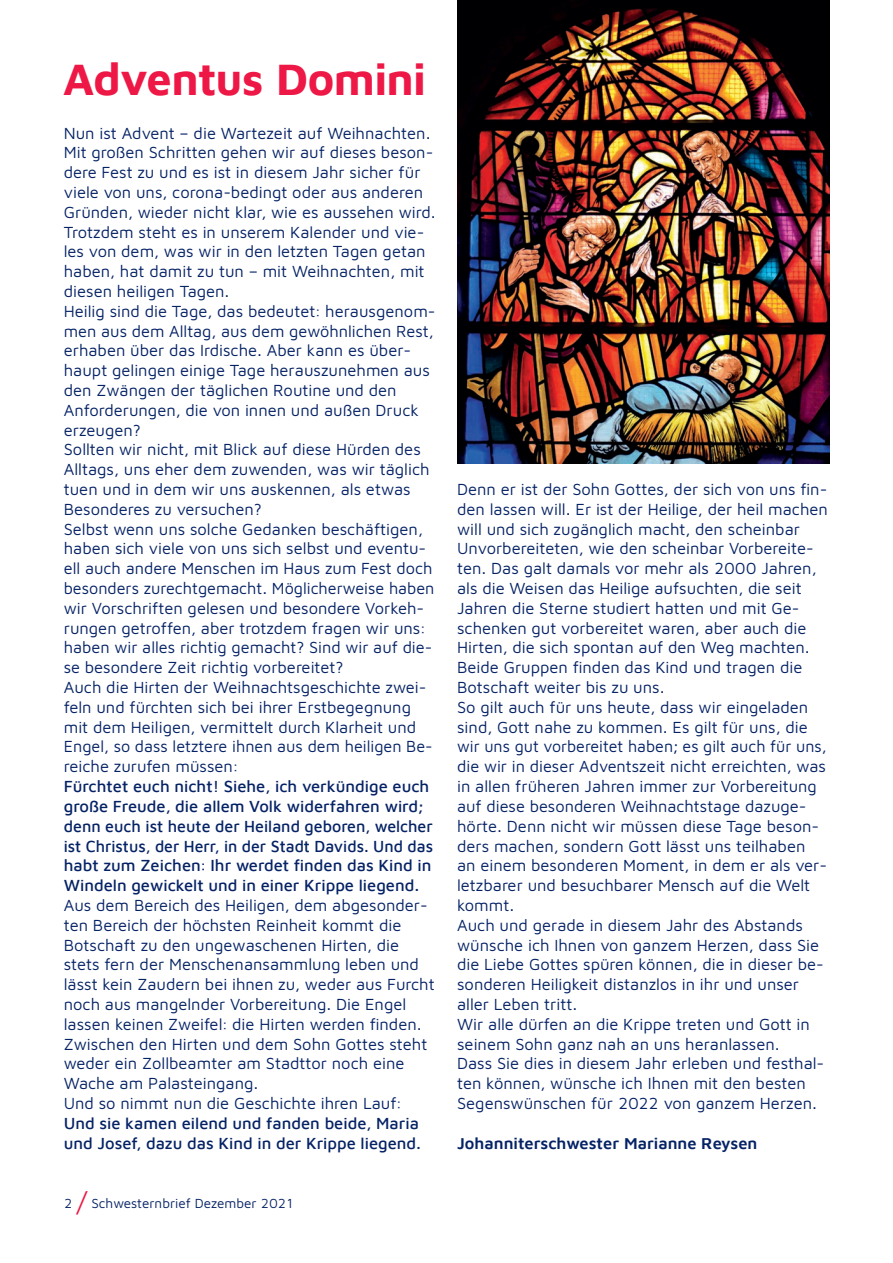
<style>
.page{position:relative;width:893px;height:1263px;background:#fff}
.page>*{position:absolute;margin:0;border:0;box-sizing:border-box;transform-origin:0 0}
.t1{font:700 45px "Maven Johanniter";letter-spacing:-.015em;color:#ed1845}
.t2{font:16.5px/19.8px "Maven Johanniter";color:#052265}
.t3{font:500 16.5px/19.8px "Maven Johanniter";color:#052265}
.t4{font:600 16.5px "Maven Johanniter";color:#052265}
.t5{font:13.5px "Maven Johanniter";color:#052265}
.s1{font-size:27px;color:#ed1845}
</style>
<div class="page">
<img style="left:457px;top:0;width:372px;height:464px">
<h1 class="t1" style="left:63px;top:48px;width:364px">Adventus Domini</h1>
<p class="t2" style="left:64px;top:122px;width:374px">Nun ist Advent – die Wartezeit auf Weihnachten.<br>Mit großen Schritten gehen wir auf dieses beson&shy;dere Fest zu und es ist in diesem Jahr sicher für viele von uns, corona-bedingt oder aus anderen Gründen, wieder nicht klar, wie es aussehen wird.<br>Trotzdem steht es in unserem Kalender und vie&shy;les von dem, was wir in den letzten Tagen getan haben, hat damit zu tun – mit Weihnachten, mit diesen heiligen Tagen.<br>Heilig sind die Tage, das bedeutet: herausgenom&shy;men aus dem Alltag, aus dem gewöhnlichen Rest, erhaben über das Irdische. Aber kann es über&shy;haupt gelingen einige Tage herauszunehmen aus den Zwängen der täglichen Routine und den Anforderungen, die von innen und außen Druck erzeugen?<br>Sollten wir nicht, mit Blick auf diese Hürden des Alltags, uns eher dem zuwenden, was wir täglich tuen und in dem wir uns auskennen, als etwas Besonderes zu versuchen?<br>Selbst wenn uns solche Gedanken beschäftigen, haben sich viele von uns sich selbst und eventu&shy;ell auch andere Menschen im Haus zum Fest doch besonders zurechtgemacht. Möglicherweise haben wir Vorschriften gelesen und besondere Vorkeh&shy;rungen getroffen, aber trotzdem fragen wir uns: haben wir alles richtig gemacht? Sind wir auf die&shy;se besondere Zeit richtig vorbereitet?<br>Auch die Hirten der Weihnachtsgeschichte zwei&shy;feln und fürchten sich bei ihrer Erstbegegnung mit dem Heiligen, vermittelt durch Klarheit und Engel, so dass letztere ihnen aus dem heiligen Be&shy;reiche zurufen müssen:</p>
<p class="t3" style="left:64px;top:775px;width:371px">Fürchtet euch nicht! Siehe, ich verkündige euch große Freude, die allem Volk widerfahren wird; denn euch ist heute der Heiland geboren, welcher ist Christus, der Herr, in der Stadt Davids. Und das habt zum Zeichen: Ihr werdet finden das Kind in Windeln gewickelt und in einer Krippe liegend.</p>
<p class="t2" style="left:64px;top:894px;width:372px">Aus dem Bereich des Heiligen, dem abgesonder&shy;ten Bereich der höchsten Reinheit kommt die Botschaft zu den ungewaschenen Hirten, die stets fern der Menschenansammlung leben und lässt kein Zaudern bei ihnen zu, weder aus Furcht noch aus mangelnder Vorbereitung. Die Engel lassen keinen Zweifel: die Hirten werden finden.<br>Zwischen den Hirten und dem Sohn Gottes steht weder ein Zollbeamter am Stadttor noch eine Wache am Palasteingang.<br>Und so nimmt nun die Geschichte ihren Lauf:</p>
<p class="t3" style="left:64px;top:1112px;width:359px">Und sie kamen eilend und fanden beide, Maria und Josef, dazu das Kind in der Krippe liegend.</p>
<p class="t5" style="left:64px;top:1194px;width:232px">2 <span class="s1">/</span> Schwesternbrief Dezember 2021</p>
<p class="t2" style="left:457px;top:478px;width:372px">Denn er ist der Sohn Gottes, der sich von uns fin&shy;den lassen will. Er ist der Heilige, der heil machen will und sich zugänglich macht, den scheinbar Unvorbereiteten, wie den scheinbar Vorbereite&shy;ten. Das galt damals vor mehr als 2000 Jahren, als die Weisen das Heilige aufsuchten, die seit Jahren die Sterne studiert hatten und mit Ge&shy;schenken gut vorbereitet waren, aber auch die Hirten, die sich spontan auf den Weg machten.<br>Beide Gruppen finden das Kind und tragen die Botschaft weiter bis zu uns.<br>So gilt auch für uns heute, dass wir eingeladen sind, Gott nahe zu kommen. Es gilt für uns, die wir uns gut vorbereitet haben; es gilt auch für uns, die wir in dieser Adventszeit nicht erreichten, was in allen früheren Jahren immer zur Vorbereitung auf diese besonderen Weihnachtstage dazuge&shy;hörte. Denn nicht wir müssen diese Tage beson&shy;ders machen, sondern Gott lässt uns teilhaben an einem besonderen Moment, in dem er als ver&shy;letzbarer und besuchbarer Mensch auf die Welt kommt.<br>Auch und gerade in diesem Jahr des Abstands wünsche ich Ihnen von ganzem Herzen, dass Sie die Liebe Gottes spüren können, die in dieser be&shy;sonderen Heiligkeit distanzlos in ihr und unser aller Leben tritt.<br>Wir alle dürfen an die Krippe treten und Gott in seinem Sohn ganz nah an uns heranlassen.<br>Dass Sie dies in diesem Jahr erleben und festhal&shy;ten können, wünsche ich Ihnen mit den besten Segenswünschen für 2022 von ganzem Herzen.</p>
<p class="t4" style="left:457px;top:1131px;width:302px">Johanniterschwester Marianne Reysen</p>
</div>
